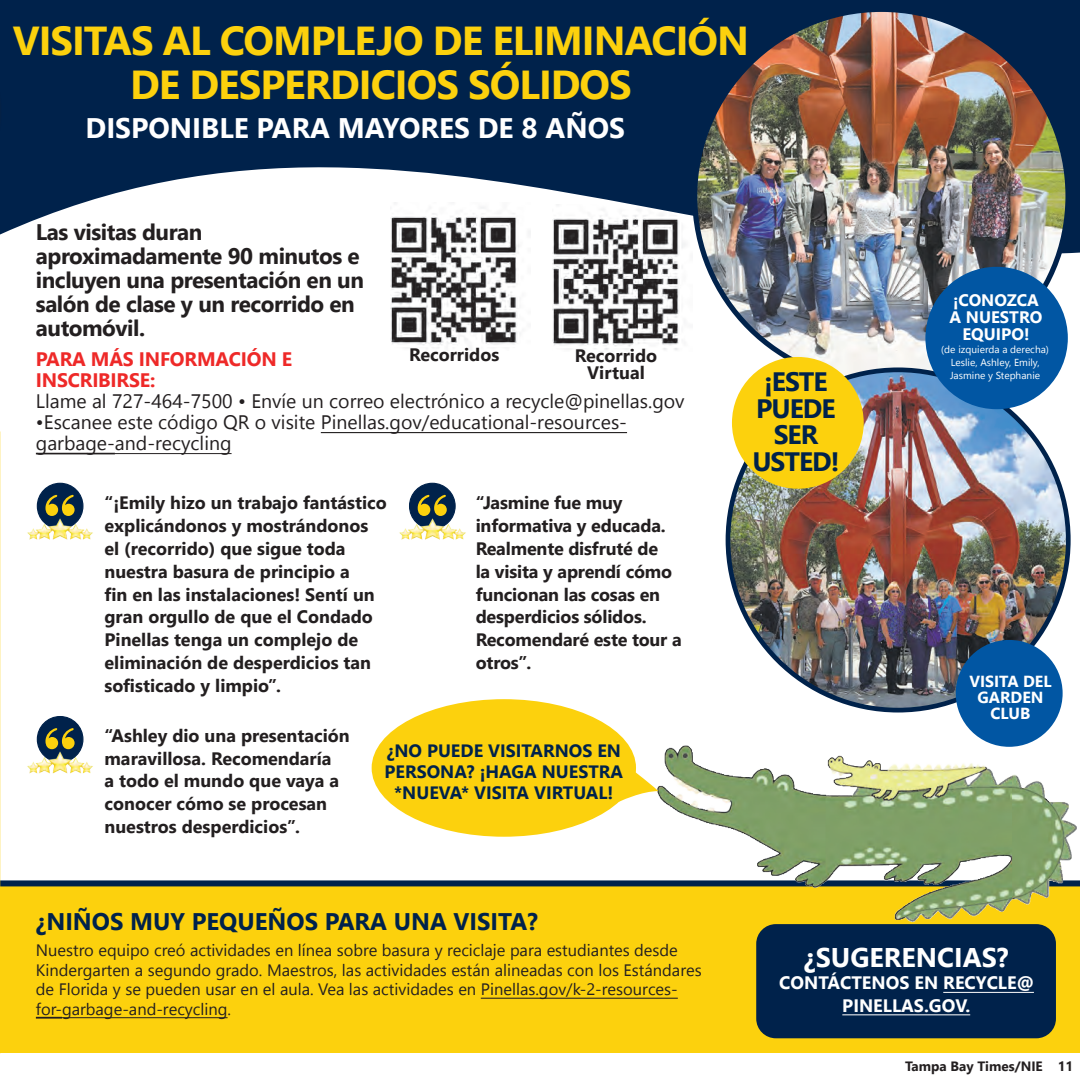
<style>
.page{position:relative;width:1080px;height:1080px;background:#fff}
.page>*{position:absolute;margin:0;border:0;box-sizing:border-box;transform-origin:0 0}
.t1{font:700 40.35px/44.4px "Nirmala UI";letter-spacing:-.025em;color:#fcd10d;text-align:center}
.t2{font:700 28.35px "Nirmala UI";color:#fff}
.t3{font:700 27px "Nirmala UI";color:#fff}
.t4{font:700 26.55px/26.5px "Nirmala UI";letter-spacing:-.04em;color:#00224b;text-align:center}
.t5{font:700 24px "Nirmala UI";color:#00224b}
.t6{font:700 22.5px/24px "Nirmala UI";letter-spacing:-.02em;color:#231f20}
.t7{font:19.5px/21px "Nirmala UI";color:#231f20}
.t8{font:700 18px/22.8px "Nirmala UI";color:#231f20}
.t9{font:700 18px/22.5px "Nirmala UI";color:#fff;text-align:center}
.t10{font:700 17.85px/20.9px "Nirmala UI";color:#00224b;text-align:center}
.t11{font:700 16.65px/16.6px "Nirmala UI";color:#fff;text-align:center}
.t12{font:16.5px/19.5px "Nirmala UI";color:#231f20}
.t13{font:700 16.05px/16px "Nirmala UI";color:#fff;text-align:center}
.t14{font:700 13.5px "Nirmala UI";color:#231f20}
.t15{font:10.2px/12.9px "Nirmala UI";color:#fff;text-align:center}
.s1{font-weight:700;color:#ee2928}
</style>
<div class="page">
<div style="left:0;top:883px;width:1080px;height:170px;background:#fcd10d"></div>
<div style="left:0;top:880px;width:1080px;height:6px;background:#00224b"></div>
<div style="left:372px;top:699px;width:264px;height:138px;background:#fcd10d;border-radius:50%"></div>
<img style="left:639px;top:722px;width:441px;height:212px">
<div style="left:756px;top:924px;width:300px;height:114px;background:#00224b;border-radius:20px"></div>
<svg style="left:390px;top:238px;width:690px;height:138px"></svg>
<svg style="left:0;top:0;width:1080px;height:238px;fill:#00224b"></svg>
<hr style="left:0;top:16px;width:2px;height:191px;background:#00224b">
<img style="left:695px;top:9px;width:373px;height:366px">
<img style="left:728px;top:370px;width:340px;height:340px;border-radius:170px">
<div style="left:925px;top:267px;width:143px;height:142px;background:#0156a3;border-radius:50%"></div>
<div style="left:956px;top:640px;width:107px;height:107px;background:#0156a3;border-radius:50%"></div>
<div style="left:732px;top:357px;width:132px;height:132px;background:#fcd10d;border-radius:50%"></div>
<div style="left:37px;top:483px;width:46px;height:46px;background:#00224b;border-radius:50%"></div>
<div style="left:37px;top:483px;width:46px;height:46px;border:1px solid #00224b;border-radius:50%"></div>
<svg style="left:45px;top:495px;width:30px;height:21px"></svg>
<img style="left:27px;top:518px;width:66px;height:22px">
<div style="left:410px;top:483px;width:45px;height:46px;background:#00224b;border-radius:50%"></div>
<div style="left:409px;top:483px;width:47px;height:46px;border:1px solid #00224b;border-radius:50%"></div>
<svg style="left:418px;top:495px;width:29px;height:21px"></svg>
<img style="left:399px;top:518px;width:67px;height:22px">
<div style="left:37px;top:717px;width:46px;height:45px;background:#00224b;border-radius:50%"></div>
<div style="left:37px;top:716px;width:46px;height:47px;border:1px solid #00224b;border-radius:50%"></div>
<svg style="left:45px;top:728px;width:30px;height:21px"></svg>
<img style="left:27px;top:751px;width:66px;height:23px">
<svg style="left:578px;top:752px;width:82px;height:73px"></svg>
<hr style="left:321px;top:432px;width:306px;height:1px;background:#231f20">
<hr style="left:36px;top:453px;width:79px;height:1px;background:#231f20">
<hr style="left:115px;top:453px;width:117px;height:1px;background:#231f20">
<hr style="left:481px;top:998px;width:197px;height:1px;background:#231f20">
<svg style="left:36px;top:1017px;width:26px;height:1px"></svg>
<hr style="left:62px;top:1017px;width:166px;height:1px;background:#231f20">
<hr style="left:943px;top:992px;width:91px;height:1px;background:#fff">
<hr style="left:842px;top:1015px;width:128px;height:1px;background:#fff">
<h1 class="t1" style="left:13px;top:15px;width:738px">VISITAS AL COMPLEJO DE ELIMINACIÓN<br>DE DESPERDICIOS SÓLIDOS</h1>
<p class="t2" style="left:86px;top:104px;width:541px">DISPONIBLE PARA MAYORES DE 8 AÑOS</p>
<p class="t6" style="left:36px;top:218px;width:330px">Las visitas duran aproximadamente 90 minutos e incluyen una presentación en un salón de clase y un recorrido en automóvil.</p>
<p class="t8" style="left:409px;top:342px;width:92px">Recorridos</p>
<p class="t8" style="left:575px;top:346px;width:84px;line-height:16.5px;text-align:center">Recorrido<br>Virtual</p>
<p class="t7" style="left:36px;top:348px;width:650px"><span class="s1">PARA MÁS INFORMACIÓN E<br>INSCRIBIRSE:<br></span>Llame al 727-464-7500 • Envíe un correo electrónico a recycle@pinellas.gov</p>
<p class="t7" style="left:36px;top:411px;width:593px">•Escanee este código QR o visite Pinellas.gov/educational-resources&shy;garbage-and-recycling</p>
<p class="t8" style="left:105px;top:490px;width:284px">“¡Emily hizo un trabajo fantástico explicándonos y mostrándonos el (recorrido) que sigue toda nuestra basura de principio a<br>fin en las instalaciones! Sentí un gran orgullo de que el Condado<br>Pinellas tenga un complejo de eliminación de desperdicios tan sofisticado y limpio”.</p>
<p class="t8" style="left:476px;top:490px;width:208px">“Jasmine fue muy informativa y educada.<br>Realmente disfruté de<br>la visita y aprendí cómo funcionan las cosas en desperdicios sólidos.<br>Recomendaré este tour a otros”.</p>
<p class="t8" style="left:105px;top:723px;width:247px">“Ashley dio una presentación maravillosa. Recomendaría<br>a todo el mundo que vaya a conocer cómo se procesan nuestros desperdicios”.</p>
<p class="t10" style="left:385px;top:739px;width:240px">¿NO PUEDE VISITARNOS EN<br>PERSONA? ¡HAGA NUESTRA *NUEVA* VISITA VIRTUAL!</p>
<p class="t5" style="left:36px;top:902px;width:503px">¿NIÑOS MUY PEQUEÑOS PARA UNA VISITA?</p>
<p class="t12" style="left:36px;top:940px;width:667px">Nuestro equipo creó actividades en línea sobre basura y reciclaje para estudiantes desde Kindergarten a segundo grado. Maestros, las actividades están alineadas con los Estándares de Florida y se pueden usar en el aula. Vea las actividades en Pinellas.gov/k-2-resources&shy;for-garbage-and-recycling.</p>
<p class="t4" style="left:752px;top:366px;width:88px">¡ESTE<br>PUEDE<br>SER<br>USTED!</p>
<p class="t11" style="left:950px;top:291px;width:94px">¡CONOZCA<br>A NUESTRO<br>EQUIPO!</p>
<p class="t15" style="left:941px;top:342px;width:109px">(de izquierda a derecha)<br>Leslie, Ashley, Emily,<br>Jasmine y Stephanie</p>
<p class="t13" style="left:969px;top:672px;width:84px">VISITA DEL<br>GARDEN<br>CLUB</p>
<p class="t3" style="left:804px;top:935px;width:206px">¿SUGERENCIAS?</p>
<p class="t9" style="left:779px;top:971px;width:256px">CONTÁCTENOS EN RECYCLE@<br>PINELLAS.GOV.</p>
<p class="t14" style="left:905px;top:1055px;width:170px">Tampa Bay Times/NIE 11</p>
</div>
